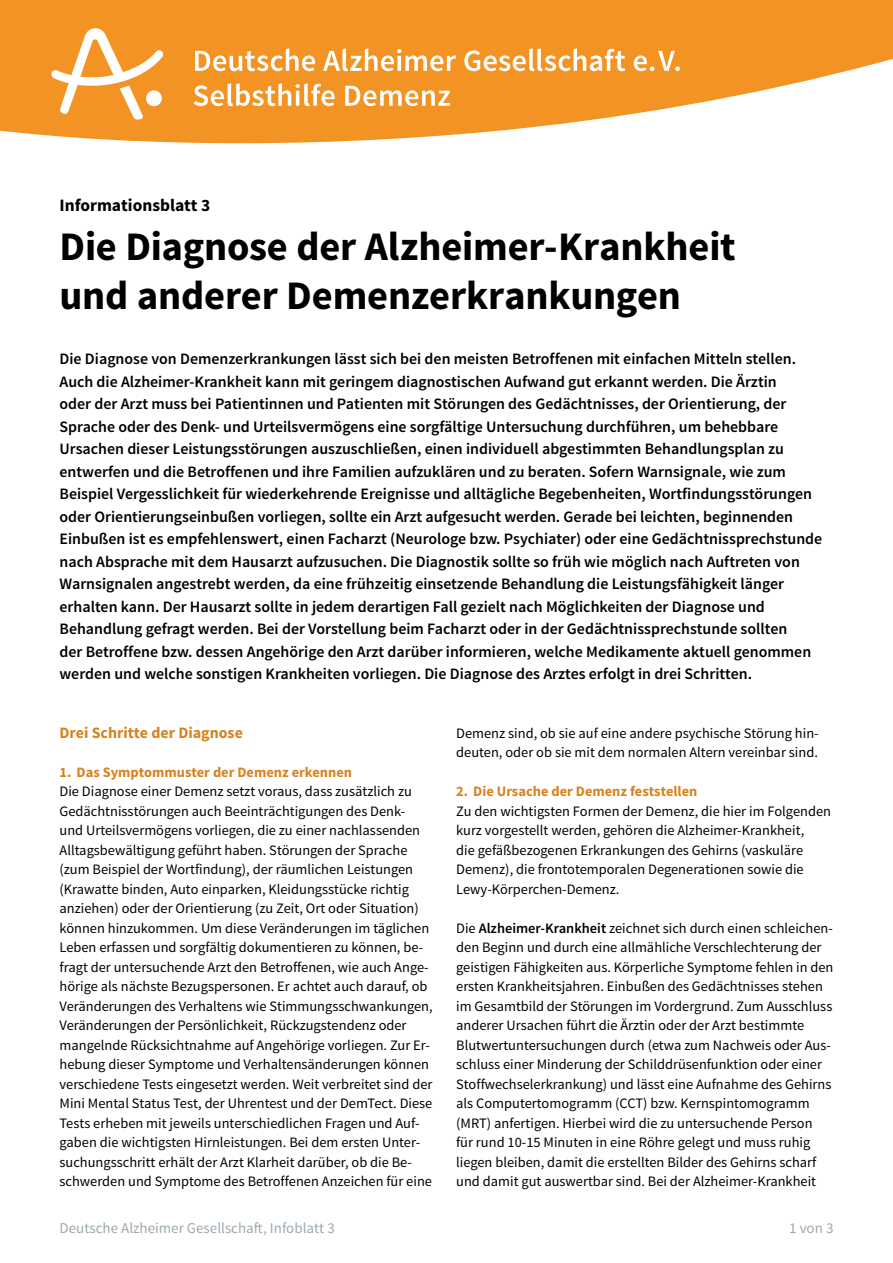
<style>
.page{position:relative;width:893px;height:1263px;background:#fff}
.page>*{position:absolute;margin:0;border:0;box-sizing:border-box;transform-origin:0 0}
.Headline_27{font:700 40.5px/48.8px "Source Sans Pro";letter-spacing:-.005em;color:#000}
.t1{font:700 17.4px "Source Sans Pro";color:#000}
.zusammenfassung{font:600 15.9px/22.5px "Source Sans Pro";color:#000}
.Zwischenüberschrift{font:700 15.9px "Source Sans Pro";color:#d78320}
.t2{font:15px "Source Sans Pro";color:#9ca9b1}
.fließtext_ohne_3trenn{font:14.4px/19.5px "Source Sans Pro";color:#000}
.fließtext_ohne-Abstand{font:14.4px/19.5px "Source Sans Pro";color:#000}
.Zwischenüberschrift_klein{font:700 14.4px "Source Sans Pro";color:#d78320}
.s1{font-weight:600}
</style>
<div class="page">
<svg style="left:0;top:0;width:893px;height:143px;fill:#f39323"></svg>
<svg style="left:51px;top:28px;width:112px;height:92px"></svg>
<svg style="left:195px;top:48px;width:120px;height:23px"></svg>
<svg style="left:323px;top:48px;width:133px;height:23px"></svg>
<svg style="left:464px;top:48px;width:161px;height:23px"></svg>
<svg style="left:634px;top:51px;width:46px;height:20px"></svg>
<svg style="left:194px;top:83px;width:141px;height:23px"></svg>
<svg style="left:345px;top:86px;width:105px;height:20px"></svg>
<p class="t1" style="left:60px;top:194px;width:152px">Informationsblatt 3</p>
<p class="Headline_27" style="left:60px;top:224px;width:678px">Die Diagnose der Alzheimer-Krankheit und anderer Demenzerkrankungen</p>
<p class="zusammenfassung" style="left:60px;top:348px;width:764px">Die Diagnose von Demenzerkrankungen lässt sich bei den meisten Betroffenen mit einfachen Mitteln stellen.<br>Auch die Alzheimer-Krankheit kann mit geringem diagnostischen Aufwand gut erkannt werden. Die Ärztin<br>oder der Arzt muss bei Patientinnen und Patienten mit Störungen des Gedächtnisses, der Orientierung, der Sprache oder des Denk- und Urteilsvermögens eine sorgfältige Untersuchung durchführen, um behebbare Ursachen dieser Leistungsstörungen auszuschließen, einen individuell abgestimmten Behandlungsplan zu entwerfen und die Betroffenen und ihre Familien aufzuklären und zu beraten. Sofern Warnsignale, wie zum Beispiel Vergesslichkeit für wiederkehrende Ereignisse und alltägliche Begebenheiten, Wortfindungsstörungen oder Orientierungseinbußen vorliegen, sollte ein Arzt aufgesucht werden. Gerade bei leichten, beginnenden Einbußen ist es empfehlenswert, einen Facharzt (Neurologe bzw. Psychiater) oder eine Gedächtnissprechstunde nach Absprache mit dem Hausarzt aufzusuchen. Die Diagnostik sollte so früh wie möglich nach Auftreten von Warnsignalen angestrebt werden, da eine frühzeitig einsetzende Behandlung die Leistungsfähigkeit länger erhalten kann. Der Hausarzt sollte in jedem derartigen Fall gezielt nach Möglichkeiten der Diagnose und Behandlung gefragt werden. Bei der Vorstellung beim Facharzt oder in der Gedächtnissprechstunde sollten<br>der Betroffene bzw. dessen Angehörige den Arzt darüber informieren, welche Medikamente aktuell genommen werden und welche sonstigen Krankheiten vorliegen. Die Diagnose des Arztes erfolgt in drei Schritten.</p>
<p class="Zwischenüberschrift" style="left:60px;top:722px;width:185px">Drei Schritte der Diagnose</p>
<p class="Zwischenüberschrift_klein" style="left:60px;top:763px;width:294px">1. Das Symptommuster der Demenz erkennen</p>
<p class="fließtext_ohne_3trenn" style="left:60px;top:782px;width:375px">Die Diagnose einer Demenz setzt voraus, dass zusätzlich zu Gedächtnisstörungen auch Beeinträchtigungen des Denk-<br>und Urteilsvermögens vorliegen, die zu einer nachlassenden Alltagsbewältigung geführt haben. Störungen der Sprache (zum Beispiel der Wortfindung), der räumlichen Leistungen (Krawatte binden, Auto einparken, Kleidungsstücke richtig anziehen) oder der Orientierung (zu Zeit, Ort oder Situation) können hinzukommen. Um diese Veränderungen im täglichen Leben erfassen und sorgfältig dokumentieren zu können, be&shy;fragt der untersuchende Arzt den Betroffenen, wie auch Ange&shy;hörige als nächste Bezugspersonen. Er achtet auch darauf, ob Veränderungen des Verhaltens wie Stimmungsschwankungen, Veränderungen der Persönlichkeit, Rückzugstendenz oder mangelnde Rücksichtnahme auf Angehörige vorliegen. Zur Er&shy;hebung dieser Symptome und Verhaltensänderungen können verschiedene Tests eingesetzt werden. Weit verbreitet sind der Mini Mental Status Test, der Uhrentest und der DemTect. Diese Tests erheben mit jeweils unterschiedlichen Fragen und Auf&shy;gaben die wichtigsten Hirnleistungen. Bei dem ersten Unter&shy;suchungsschritt erhält der Arzt Klarheit darüber, ob die Be&shy;schwerden und Symptome des Betroffenen Anzeichen für eine</p>
<p class="fließtext_ohne_3trenn" style="left:456px;top:724px;width:364px">Demenz sind, ob sie auf eine andere psychische Störung hin&shy;deuten, oder ob sie mit dem normalen Altern vereinbar sind.</p>
<p class="Zwischenüberschrift_klein" style="left:456px;top:782px;width:243px">2. Die Ursache der Demenz feststellen</p>
<p class="fließtext_ohne_3trenn" style="left:456px;top:802px;width:376px">Zu den wichtigsten Formen der Demenz, die hier im Folgenden kurz vorgestellt werden, gehören die Alzheimer-Krankheit,<br>die gefäßbezogenen Erkrankungen des Gehirns (vaskuläre Demenz), die frontotemporalen Degenerationen sowie die Lewy-Körperchen-Demenz.</p>
<p class="fließtext_ohne-Abstand" style="left:456px;top:919px;width:379px">Die <span class="s1">Alzheimer-Krankheit</span> zeichnet sich durch einen schleichen&shy;den Beginn und durch eine allmähliche Verschlechterung der geistigen Fähigkeiten aus. Körperliche Symptome fehlen in den ersten Krankheitsjahren. Einbußen des Gedächtnisses stehen im Gesamtbild der Störungen im Vordergrund. Zum Ausschluss anderer Ursachen führt die Ärztin oder der Arzt bestimmte Blutwertuntersuchungen durch (etwa zum Nachweis oder Aus&shy;schluss einer Minderung der Schilddrüsenfunktion oder einer Stoffwechselerkrankung) und lässt eine Aufnahme des Gehirns als Computertomogramm (CCT) bzw. Kernspintomogramm (MRT) anfertigen. Hierbei wird die zu untersuchende Person<br>für rund 10-15 Minuten in eine Röhre gelegt und muss ruhig liegen bleiben, damit die erstellten Bilder des Gehirns scharf und damit gut auswertbar sind. Bei der Alzheimer-Krankheit</p>
<p class="t2" style="left:60px;top:1219px;width:277px">Deutsche Alzheimer Gesellschaft, Infoblatt 3</p>
<p class="t2" style="left:789px;top:1219px;width:46px">1 von 3</p>
</div>
